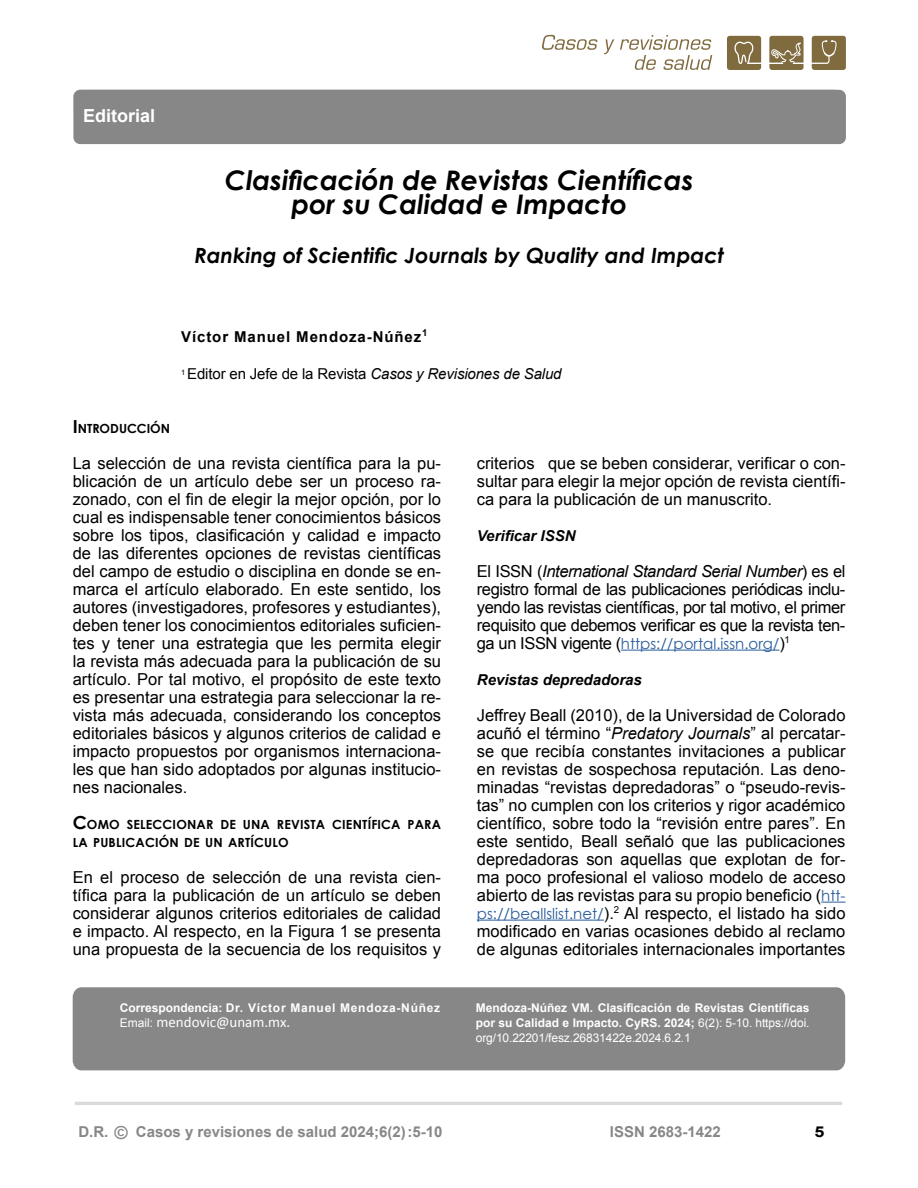
<style>
.page{position:relative;width:918px;height:1188px;background:#fff}
.page>*{position:absolute;margin:0;border:0;box-sizing:border-box;transform-origin:0 0}
.t1{font:italic 700 27px/24px "Century Gothic";color:#000;text-align:center}
.t2{font:italic 700 21px "Century Gothic";color:#000}
.t3{font:700 18px "Arial";color:#fff}
.t4{font:700 18px "Arial";color:#878787}
.t5{font:16.5px/18px "Arial";color:#000;text-align:justify}
.t6{font:700 15px "Arial";color:#878787}
.t7{font:15px "Arial";letter-spacing:-.01em;color:#000}
.t8{font:15px "Century Gothic";color:#275b9b}
.t9{font:italic 700 15px "Arial";color:#000}
.t10{font:700 15px "Arial";letter-spacing:.06em;color:#000}
.t11{font:15px "Calibri";color:#fff}
.t12{font:700 15px "Arial";letter-spacing:.06em;color:#000;scale:1.2 1}
.t13{font:700 12.6px/18px "Century Gothic";letter-spacing:.015em;color:#000}
.t14{font:700 12px/15px "Arial";color:#fff;text-align:justify}
.t15{font:700 12px "Arial";letter-spacing:.06em;color:#fff}
.s1{font-style:italic}
.s2{font-size:18px}
.s3{font-family:"Arial";font-size:12px}
.s4{font-family:"Arial";font-size:16.5px;color:#000}
.s5{font-family:"Century Gothic";font-size:15px;color:#275b9b}
.s6{font-weight:400}
</style>
<div class="page">
<div style="left:73px;top:89px;width:769px;height:30px;background:#d2d2d2;border-radius:9px"></div>
<div style="left:73px;top:90px;width:773px;height:54px;background:#878787;border-radius:7px"></div>
<svg style="left:542px;top:35px;width:56px;height:15px"></svg>
<svg style="left:604px;top:39px;width:10px;height:15px"></svg>
<svg style="left:620px;top:35px;width:92px;height:35px"></svg>
<svg style="left:812px;top:36px;width:34px;height:34px"></svg>
<svg style="left:769px;top:36px;width:35px;height:34px"></svg>
<svg style="left:727px;top:36px;width:34px;height:34px"></svg>
<div style="left:73px;top:987px;width:772px;height:83px;background:#878787"></div>
<hr style="left:74px;top:1102px;width:768px;height:3px;background:#dadada;border-radius:2px">
<hr style="left:621px;top:650px;width:159px;height:1px;background:#275b9b">
<svg style="left:821px;top:902px;width:25px;height:1px"></svg>
<hr style="left:477px;top:920px;width:127px;height:1px;background:#275b9b">
<p class="t3" style="left:83px;top:104px;width:74px">Editorial</p>
<h1 class="t1" style="left:225px;top:167px;width:470px">Clasificación de Revistas Científicas por su Calidad e Impacto</h1>
<p class="t2" style="left:195px;top:240px;width:531px">Ranking of Scientific Journals by Quality and Impact</p>
<p class="t10" style="left:181px;top:326px;width:248px">Víctor Manuel Mendoza-Núñez<sup>1</sup></p>
<p class="t7" style="left:181px;top:364px;width:382px"><sup>1</sup> Editor en Jefe de la Revista <span class="s1">Casos y Revisiones de Salud</span></p>
<p class="t13" style="left:73px;top:420px;width:99px"><span class="s2">I</span>NTRODUCCIÓN</p>
<p class="t5" style="left:73px;top:455px;width:370px">La selección de una revista científica para la pu&shy;blicación de un artículo debe ser un proceso ra&shy;zonado, con el fin de elegir la mejor opción, por lo cual es indispensable tener conocimientos básicos sobre los tipos, clasificación y calidad e impacto de las diferentes opciones de revistas científicas del campo de estudio o disciplina en donde se en&shy;marca el artículo elaborado. En este sentido, los autores (investigadores, profesores y estudiantes), deben tener los conocimientos editoriales suficien&shy;tes y tener una estrategia que les permita elegir la revista más adecuada para la publicación de su artículo. Por tal motivo, el propósito de este texto es presentar una estrategia para seleccionar la re&shy;vista más adecuada, considerando los conceptos editoriales básicos y algunos criterios de calidad e impacto propuestos por organismos internaciona&shy;les que han sido adoptados por algunas institucio&shy;nes nacionales.</p>
<p class="t13" style="left:73px;top:816px;width:370px"><span class="s2">C</span>OMO SELECCIONAR DE UNA REVISTA CIENTÍFICA PARA<br>LA PUBLICACIÓN DE UN ARTÍCULO</p>
<p class="t5" style="left:73px;top:869px;width:370px">En el proceso de selección de una revista cien&shy;tífica para la publicación de un artículo se deben considerar algunos criterios editoriales de calidad e impacto. Al respecto, en la Figura 1 se presenta una propuesta de la secuencia de los requisitos y</p>
<p class="t15" style="left:120px;top:1000px;width:322px">Correspondencia: Dr. Víctor Manuel Mendoza-Núñez</p>
<p class="t11" style="left:120px;top:1011px;width:172px"><span class="s3">Email:</span> mendovic@unam.mx.</p>
<p class="t5" style="left:477px;top:454px;width:370px">criterios que se beben considerar, verificar o con&shy;sultar para elegir la mejor opción de revista científi&shy;ca para la publicación de un manuscrito.</p>
<p class="t9" style="left:477px;top:526px;width:100px">Verificar ISSN</p>
<p class="t5" style="left:477px;top:562px;width:370px">El ISSN (<span class="s1">International Standard Serial Number</span>) es el registro formal de las publicaciones periódicas inclu&shy;yendo las revistas científicas, por tal motivo, el primer requisito que debemos verificar es que la revista ten-</p>
<p class="t8" style="left:477px;top:633px;width:315px"><span class="s4">ga un ISSN vigente (</span>https://portal.issn.org/<span class="s4">)</span><sup>1</sup></p>
<p class="t9" style="left:477px;top:670px;width:167px">Revistas depredadoras</p>
<p class="t5" style="left:477px;top:706px;width:370px">Jeffrey Beall (2010), de la Universidad de Colorado acuñó el término “<span class="s1">Predatory Journals</span>” al percatar&shy;se que recibía constantes invitaciones a publicar en revistas de sospechosa reputación. Las deno&shy;minadas “revistas depredadoras” o “pseudo-revis&shy;tas” no cumplen con los criterios y rigor académico científico, sobre todo la “revisión entre pares”. En este sentido, Beall señaló que las publicaciones depredadoras son aquellas que explotan de for&shy;ma poco profesional el valioso modelo de acceso abierto de las revistas para su propio beneficio (<span class="s5">htt&shy;ps://beallslist.net/</span>).<sup>2</sup> Al respecto, el listado ha sido modificado en varias ocasiones debido al reclamo de algunas editoriales internacionales importantes</p>
<p class="t14" style="left:476px;top:1001px;width:335px">Mendoza-Núñez VM. Clasificación de Revistas Científicas por su Calidad e Impacto. CyRS. 2024; <span class="s6">6(2): 5-10. https://doi. org/10.22201/fesz.26831422e.2024.6.2.1</span></p>
<p class="t6" style="left:78px;top:1122px;width:31px">D.R.</p>
<p class="t6" style="left:136px;top:1122px;width:308px">Casos y revisiones de salud 2024;6(2):5-10</p>
<p class="t6" style="left:610px;top:1122px;width:112px">ISSN 2683-1422</p>
<p class="t4" style="left:115px;top:1121px;width:15px">©</p>
<p class="t12" style="left:814px;top:1122px;width:10px">5</p>
</div>
